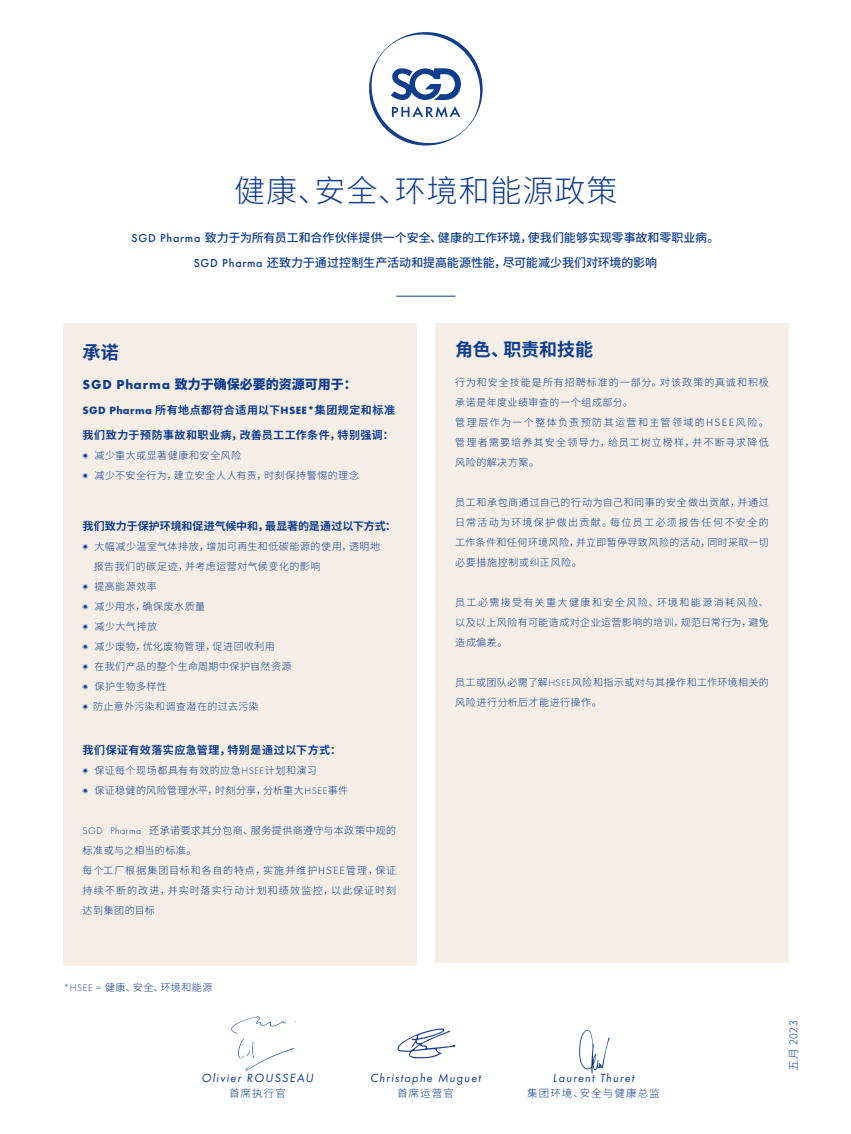
<style>
.page{position:relative;width:851px;height:1134px;background:#fff}
.page>*{position:absolute;margin:0;border:0;box-sizing:border-box;transform-origin:0 0}
.t1{font:300 31px "Source Han Sans CN";letter-spacing:.03em;color:#103d8c}
._01{font:700 18px "Source Han Sans CN";letter-spacing:-.005em;color:#103d8c}
.t2{font:800 13px "Source Han Sans CN";color:#103d8c}
.t3{font:italic 12.25px "Futura PT";letter-spacing:.1em;color:#103d8c}
.t4{font:500 12px/25px "Source Han Sans CN";letter-spacing:-.005em;color:#103d8c;text-align:center}
.段落样式1{font:700 11px "Source Han Sans CN";letter-spacing:.045em;color:#103d8c}
.段落样式1-2{font:700 11px "Source Han Sans CN";letter-spacing:-.005em;color:#103d8c}
._02{font:700 11px "Source Han Sans CN";letter-spacing:.04em;color:#103d8c}
.段落样式1-3{font:700 11px "Source Han Sans CN";letter-spacing:.025em;color:#103d8c}
.t5{font:300 10.8px "Source Han Sans CN";letter-spacing:.05em;color:#103d8c}
.t6{font:300 10.5px "Source Han Sans CN";letter-spacing:.1em;color:#103d8c}
.段落样式1-4{font:300 10px/20px "Source Han Sans CN";letter-spacing:.055em;color:#103d8c;text-align:justify}
._02-2{font:300 10px "Source Han Sans CN";letter-spacing:.045em;color:#103d8c}
._01-2{font:300 10px/20px "Source Han Sans CN";letter-spacing:.085em;color:#103d8c}
.s1{font-family:"Futura PT"}
.s2{font-family:"Futura PT";font-weight:700;font-size:13.5px}
.s3{font-size:5.85px}
</style>
<div class="page">
<div style="left:63px;top:324px;width:353px;height:642px;background:#f4eee7"></div>
<svg style="left:369px;top:32px;width:114px;height:114px"></svg>
<hr style="left:396px;top:296px;width:59px;height:1px;background:#103d8c">
<div style="left:435px;top:324px;width:353px;height:639px;background:#f4eee7"></div>
<img style="left:397px;top:1028px;width:59px;height:31px">
<svg style="left:579px;top:1030px;width:30px;height:44px"></svg>
<svg style="left:231px;top:1017px;width:65px;height:54px"></svg>
<p class="t1" style="left:234px;top:173px;width:384px">健康、安全、环境和能源政策</p>
<p class="t4" style="left:131px;top:225px;width:589px"><span class="s1">SGD Pharma</span> 致力于为所有员工和合作伙伴提供一个安全、健康的工作环境，使我们能够实现零事故和零职业病。<br><span class="s1">SGD Pharma</span> 还致力于通过控制生产活动和提高能源性能，尽可能减少我们对环境的影响</p>
<p class="_01" style="left:83px;top:342px;width:38px">承诺</p>
<p class="t2" style="left:83px;top:377px;width:276px"><span class="s2">SGD Pharma</span> 致力于确保必要的资源可用于：</p>
<p class="段落样式1" style="left:83px;top:404px;width:314px"><span class="s1">SGD Pharma</span> 所有地点都符合适用以下<span class="s1">HSEE*</span>集团规定和标准</p>
<p class="_02" style="left:83px;top:429px;width:313px">我们致力于预防事故和职业病，改善员工工作条件，特别强调：</p>
<p class="_02-2" style="left:83px;top:450px;width:160px"><span class="s3">◉</span> 减少重大或显著健康和安全风险</p>
<p class="_02-2" style="left:83px;top:470px;width:278px"><span class="s3">◉</span> 减少不安全行为，建立安全人人有责，时刻保持警惕的理念</p>
<p class="段落样式1-2" style="left:83px;top:519px;width:315px">我们致力于保护环境和促进气候中和，最显著的是通过以下方式：</p>
<p class="段落样式1-4" style="left:83px;top:536px;width:299px"><span class="s3">◉</span> 大幅减少温室气体排放，增加可再生和低碳能源的使用，透明地</p>
<p class="段落样式1-4" style="left:94px;top:556px;width:228px">报告我们的碳足迹，并考虑运营对气候变化的影响</p>
<p class="_02-2" style="left:83px;top:580px;width:76px"><span class="s3">◉</span> 提高能源效率</p>
<p class="_02-2" style="left:83px;top:600px;width:124px"><span class="s3">◉</span> 减少用水，确保废水质量</p>
<p class="_02-2" style="left:83px;top:620px;width:76px"><span class="s3">◉</span> 减少大气排放</p>
<p class="_02-2" style="left:83px;top:640px;width:194px"><span class="s3">◉</span> 减少废物，优化废物管理，促进回收利用</p>
<p class="_02-2" style="left:83px;top:660px;width:210px"><span class="s3">◉</span> 在我们产品的整个生命周期中保护自然资源</p>
<p class="_02-2" style="left:83px;top:680px;width:86px"><span class="s3">◉</span> 保护生物多样性</p>
<p class="_02-2" style="left:83px;top:700px;width:177px"><span class="s3">◉</span> 防止意外污染和调查潜在的过去污染</p>
<p class="段落样式1-3" style="left:83px;top:744px;width:260px">我们保证有效落实应急管理，特别是通过以下方式：</p>
<p class="段落样式1-4" style="left:83px;top:761px;width:236px"><span class="s3">◉</span> 保证每个现场都具有有效的应急<span class="s1">HSEE</span>计划和演习</p>
<p class="段落样式1-4" style="left:83px;top:781px;width:267px"><span class="s3">◉</span> 保证稳健的风险管理水平，时刻分享，分析重大<span class="s1">HSEE</span>事件</p>
<p class="段落样式1-4" style="left:83px;top:821px;width:315px"><span class="s1">SGD Pharma</span> 还承诺要求其分包商、服务提供商遵守与本政策中规的标准或与之相当的标准。</p>
<p class="段落样式1-4" style="left:83px;top:861px;width:315px">每个工厂根据集团目标和各自的特点，实施并维护HSEE管理，保证持续不断的改进，并实时落实行动计划和绩效监控，以此保证时刻达到集团的目标</p>
<p class="_01" style="left:455px;top:339px;width:139px">角色、职责和技能</p>
<p class="_01-2" style="left:455px;top:372px;width:315px">行为和安全技能是所有招聘标准的一部分。对该政策的真诚和积极承诺是年度业绩审查的一个组成部分。</p>
<p class="段落样式1-4" style="left:455px;top:412px;width:315px">管理层作为一个整体负责预防其运营和主管领域的HSEE风险。管理者需要培养其安全领导力，给员工树立榜样，并不断寻求降低风险的解决方案。</p>
<p class="段落样式1-4" style="left:455px;top:492px;width:315px">员工和承包商通过自己的行动为自己和同事的安全做出贡献，并通过日常活动为环境保护做出贡献。每位员工必须报告任何不安全的工作条件和任何环境风险，并立即暂停导致风险的活动，同时采取一切必要措施控制或纠正风险。</p>
<p class="段落样式1-4" style="left:455px;top:592px;width:315px">员工必需接受有关重大健康和安全风险、环境和能源消耗风险、以及以上风险有可能造成对企业运营影响的培训，规范日常行为，避免造成偏差。</p>
<p class="段落样式1-4" style="left:455px;top:672px;width:315px">员工或团队必需了解<span class="s1">HSEE</span>风险和指示或对与其操作和工作环境相关的风险进行分析后才能进行操作。</p>
<p class="段落样式1-4" style="left:64px;top:977px;width:150px"><span class="s1">*HSEE =</span> 健康、安全、环境和能源</p>
<p class="t3" style="left:201px;top:1071px;width:113px">Olivier ROUSSEAU</p>
<p class="t6" style="left:229px;top:1088px;width:58px">首席执行官</p>
<p class="t3" style="left:370px;top:1071px;width:112px">Christophe Muguet</p>
<p class="t6" style="left:397px;top:1088px;width:58px">首席运营官</p>
<p class="t3" style="left:552px;top:1071px;width:83px">Laurent Thuret</p>
<p class="t6" style="left:527px;top:1088px;width:134px">集团环境、安全与健康总监</p>
<p class="t5" style="left:787px;top:1071px;width:52px;rotate:-90deg">五月 2023</p>
</div>
